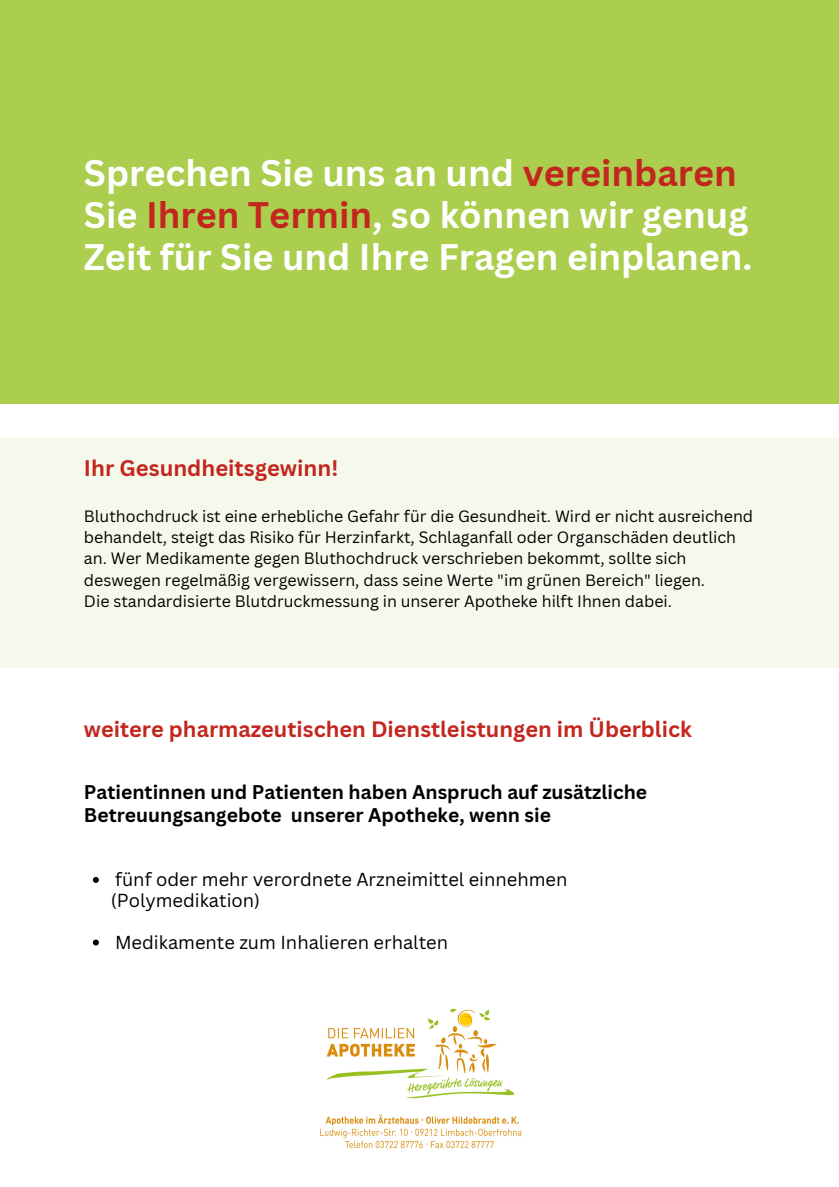
<style>
.page{position:relative;width:839px;height:1187px;background:#fff}
.page>*{position:absolute;margin:0;border:0;box-sizing:border-box;transform-origin:0 0}
.t1{font:700 36px/42px "Canva Sans";color:#fff}
.t2{font:700 22px "Canva Sans";color:#c3261e}
.t3{font:700 21.8px "Canva Sans";color:#c3261e}
.t4{font:700 19.2px/22.4px "Canva Sans";color:#000}
.t5{font:18.4px "Canva Sans";color:#000}
.t6{font:16px/21.2px "Canva Sans";color:#000}
.s1{color:#c3261e}
</style>
<div class="page">
<div style="left:0;top:0;width:838px;height:403px;background:#abce4f"></div>
<img style="left:320px;top:1008px;width:202px;height:141px">
<div style="left:0;top:438px;width:838px;height:229px;background:#f5f9eb"></div>
<svg style="left:93px;top:877px;width:6px;height:6px"></svg>
<svg style="left:93px;top:939px;width:6px;height:6px"></svg>
<h1 class="t1" style="left:84px;top:151px;width:670px">Sprechen Sie uns an und <span class="s1">vereinbaren<br></span>Sie <span class="s1">Ihren Termin</span>, so können wir genug<br>Zeit für Sie und Ihre Fragen einplanen.</h1>
<h2 class="t2" style="left:84px;top:452px;width:256px">Ihr Gesundheitsgewinn!</h2>
<p class="t6" style="left:84px;top:505px;width:670px">Bluthochdruck ist eine erhebliche Gefahr für die Gesundheit. Wird er nicht ausreichend behandelt, steigt das Risiko für Herzinfarkt, Schlaganfall oder Organschäden deutlich an. Wer Medikamente gegen Bluthochdruck verschrieben bekommt, sollte sich deswegen regelmäßig vergewissern, dass seine Werte "im grünen Bereich" liegen.<br>Die standardisierte Blutdruckmessung in unserer Apotheke hilft Ihnen dabei.</p>
<h3 class="t3" style="left:84px;top:713px;width:609px">weitere pharmazeutischen Dienstleistungen im Überblick</h3>
<p class="t4" style="left:84px;top:780px;width:564px">Patientinnen und Patienten haben Anspruch auf zusätzliche<br>Betreuungsangebote unserer Apotheke, wenn sie</p>
<p class="t5" style="left:115px;top:866px;width:454px">fünf oder mehr verordnete Arzneimittel einnehmen</p>
<p class="t5" style="left:111px;top:887px;width:151px">(Polymedikation)</p>
<p class="t5" style="left:115px;top:928px;width:334px">Medikamente zum Inhalieren erhalten</p>
</div>
